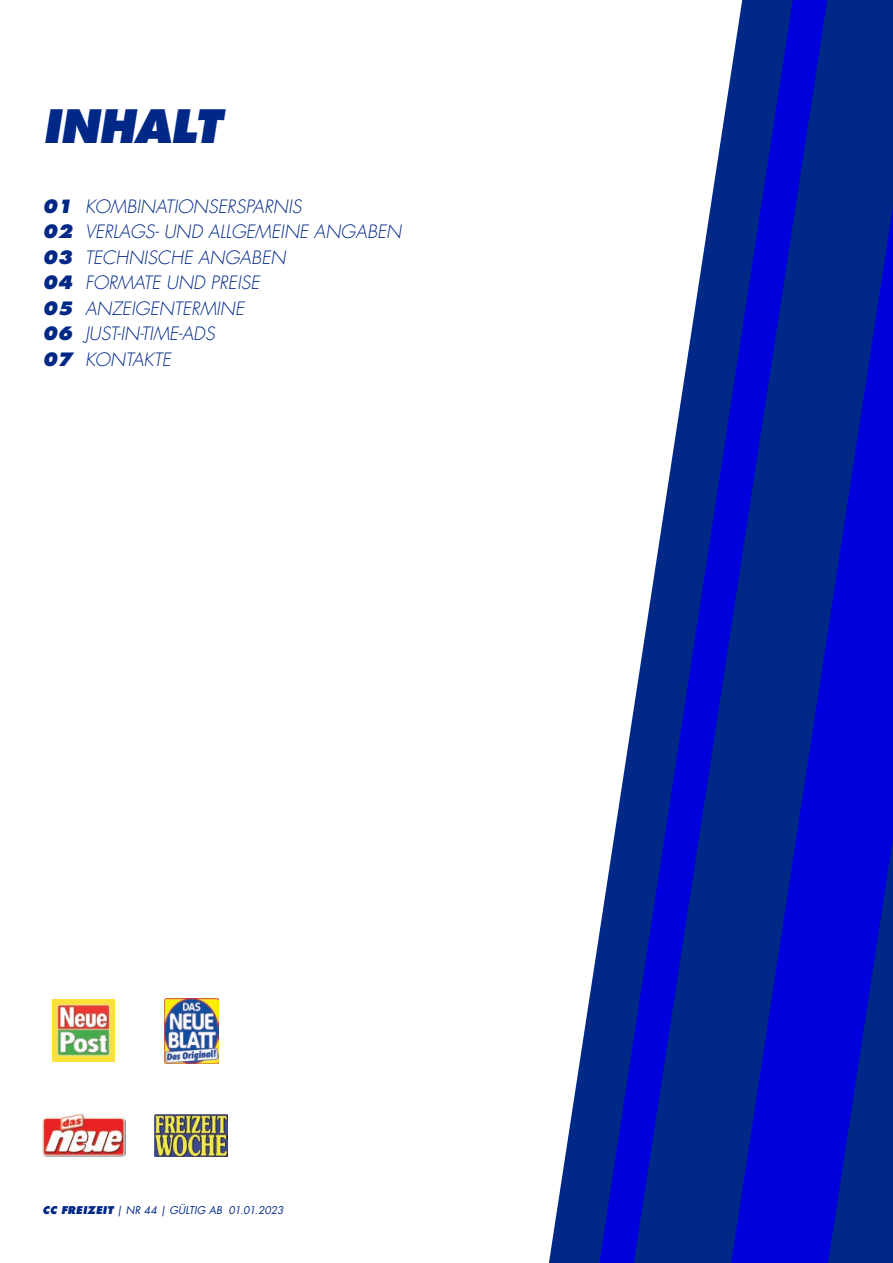
<style>
.page{position:relative;width:893px;height:1263px;background:#fff}
.page>*{position:absolute;margin:0;border:0;box-sizing:border-box;transform-origin:0 0}
.t1{font:italic 800 45px "Futura Com";letter-spacing:-.02em;color:#002887}
.t2{font:italic 300 18px/25.5px "Futura Com";color:#002887}
.t3{font:italic 10.5px "Futura Com";letter-spacing:.01em;color:#002887}
.s1{font-weight:800}
</style>
<div class="page">
<svg style="left:549px;top:0;width:344px;height:1263px"></svg>
<svg style="left:827px;top:206px;width:66px;height:1057px;background:#0010b9"></svg>
<svg style="left:599px;top:0;width:228px;height:1263px;fill:#002887"></svg>
<img style="left:53px;top:999px;width:62px;height:63px">
<img style="left:164px;top:998px;width:54px;height:65px">
<img style="left:43px;top:1114px;width:82px;height:43px">
<img style="left:155px;top:1114px;width:73px;height:42px">
<h1 class="t1" style="left:43px;top:96px;width:180px">INHALT</h1>
<p class="t2" style="left:43px;top:193px;width:360px"><span class="s1">01</span> KOMBINATIONSERSPARNIS<br><span class="s1">02</span> VERLAGS- UND ALLGEMEINE ANGABEN<br><span class="s1">03</span> TECHNISCHE ANGABEN<br><span class="s1">04</span> FORMATE UND PREISE<br><span class="s1">05</span> ANZEIGENTERMINE<br><span class="s1">06</span> JUST-IN-TIME-ADS<br><span class="s1">07</span> KONTAKTE</p>
<p class="t3" style="left:43px;top:1203px;width:243px"><span class="s1">CC FREIZEIT</span> | NR 44 | GÜLTIG AB 01.01.2023</p>
</div>
